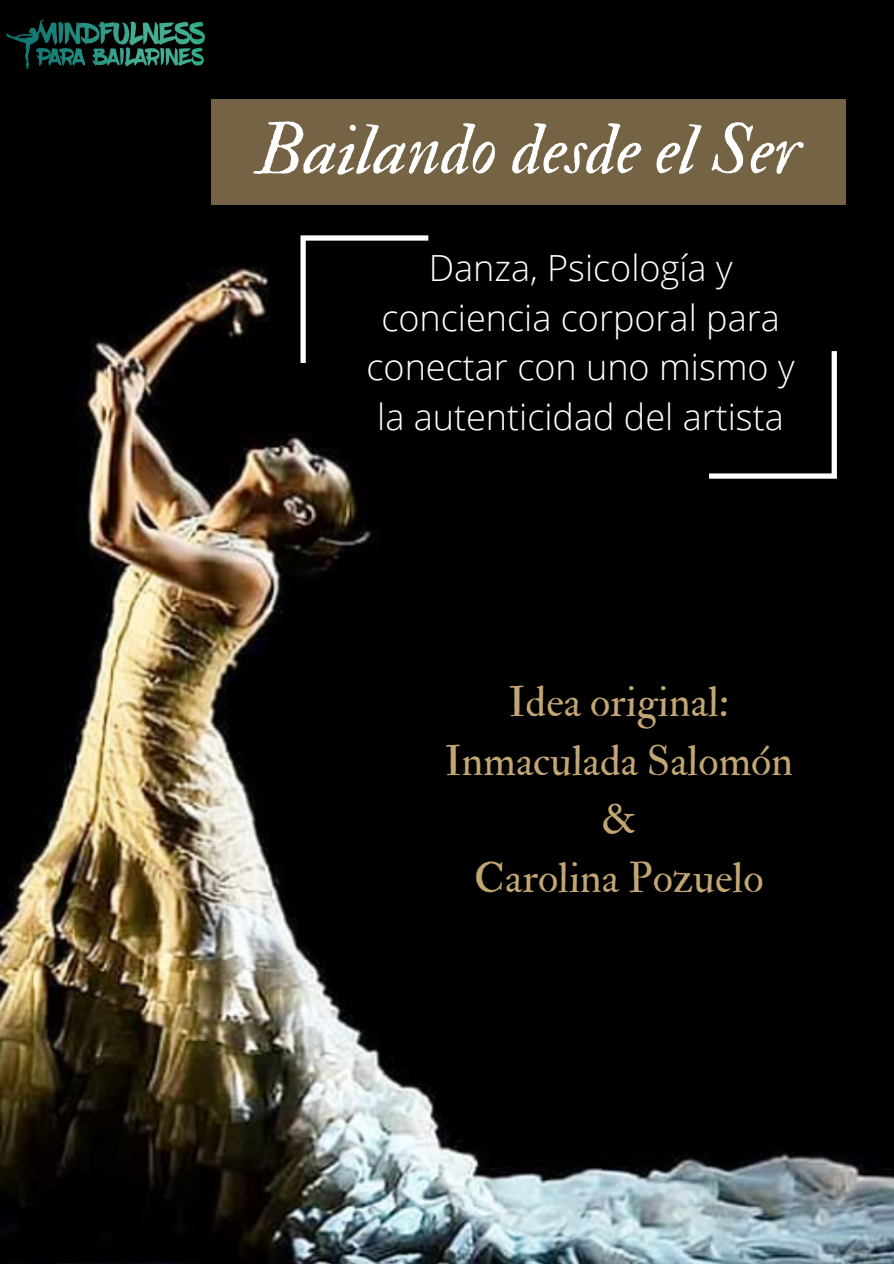
<style>
.page{position:relative;width:894px;height:1264px;background:#fff}
.page>*{position:absolute;margin:0;border:0;box-sizing:border-box;transform-origin:0 0}
.t1{font:72px "IM FELL Double Pica Italic";color:#fff}
.t2{font:42px/58.5px "IM FELL Double Pica Roman";color:#c2a673;text-align:center}
.t3{font:300 36px/49.5px "Open Sans";color:#fff;text-align:center}
</style>
<div class="page">
<img style="left:0;top:0;width:893px;height:1263px">
<div style="left:211px;top:99px;width:634px;height:105px;background:#746345"></div>
<img style="left:0;top:0;width:212px;height:108px">
<svg style="left:300px;top:235px;width:128px;height:128px;background:#151515"></svg>
<div style="left:708px;top:351px;width:128px;height:127px;background:#000"></div>
<h1 class="t1" style="left:256px;top:106px;width:545px">Bailando desde el Ser</h1>
<p class="t3" style="left:366px;top:242px;width:429px">Danza, Psicología y conciencia corporal para conectar con uno mismo y la autenticidad del artista</p>
<p class="t2" style="left:444px;top:673px;width:350px">Idea original:<br>Inmaculada Salomón &amp;<br>Carolina Pozuelo</p>
</div>
